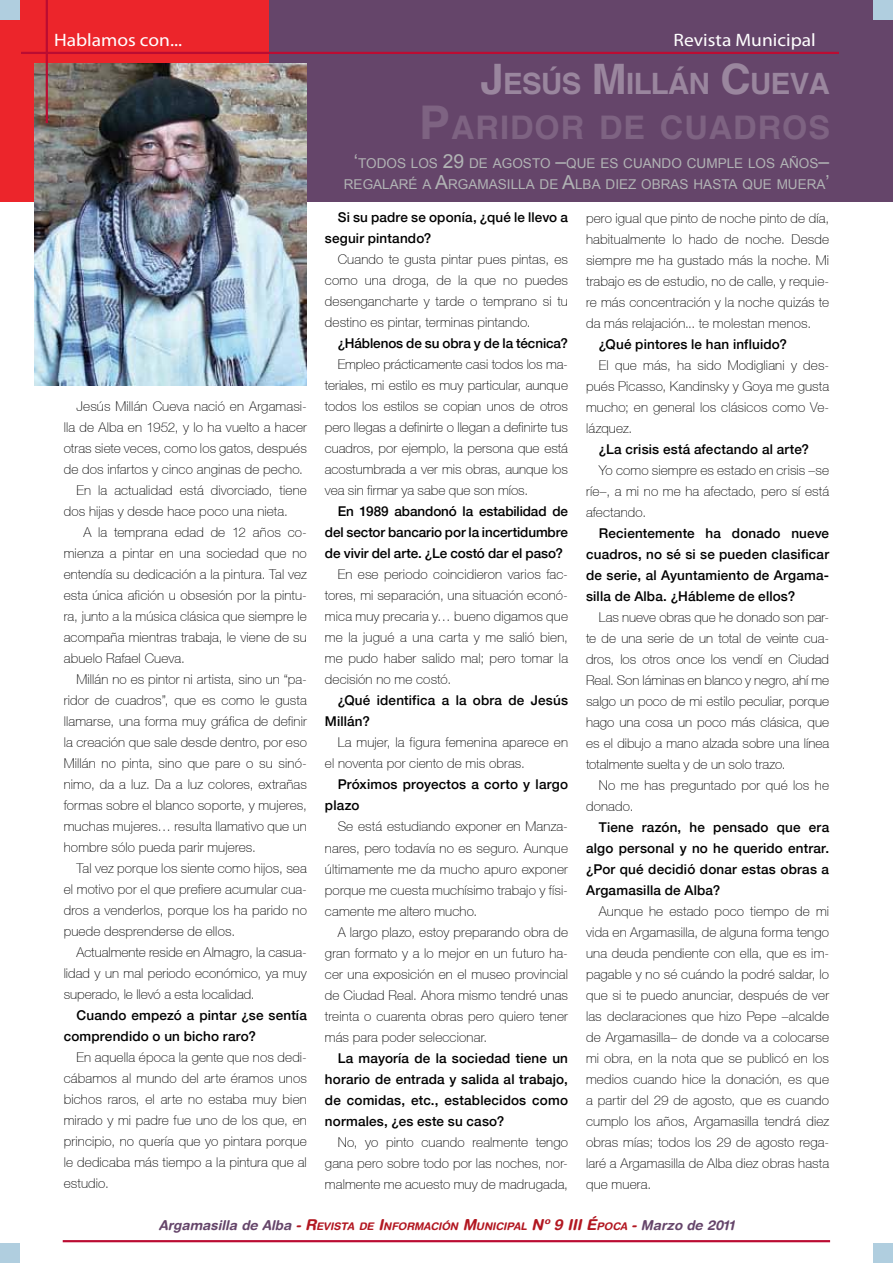
<style>
.page{position:relative;width:893px;height:1263px;background:#fff}
.page>*{position:absolute;margin:0;border:0;box-sizing:border-box;transform-origin:0 0}
.t1{font:700 32.55px "Helvetica";letter-spacing:.03em;color:#7e6382}
.t2{font:700 29.4px "Helvetica";letter-spacing:-.02em;color:#9a869e}
.t3{font:18px "Myriad Pro";color:#fff;scale:1.08 1}
.t4{font:100 13.5px/21px "Helvetica 35";letter-spacing:.01em;color:#000;text-align:justify}
.t5{font:500 13.5px/21px "Helvetica 65";letter-spacing:.01em;color:#000}
.t6{font:13.5px/21px "Arial";color:#b1b3b4;text-align:right}
.t7{font:500 13.5px "Helvetica 65";letter-spacing:-.01em;color:#000}
.t8{font:italic 700 10.5px "Helvetica Rounded";color:#b21721}
.s1{font-size:42px}
.s2{font-size:46.5px}
.s3{font-size:19.35px}
.s4{font-size:13.5px;color:#65456a}
.s5{font-size:13.5px}
.s6{font-size:15px}
</style>
<div class="page">
<div style="left:234px;top:0;width:659px;height:201px;background:#65456a"></div>
<div style="left:0;top:0;width:269px;height:201px;background:#ec252b"></div>
<hr style="left:63px;top:1240px;width:767px;height:2px;background:#bb0c32">
<div style="left:873px;top:1243px;width:20px;height:20px;background:#b0cedf"></div>
<div style="left:0;top:1243px;width:20px;height:20px;background:#b0cedf"></div>
<img style="left:34px;top:64px;width:273px;height:322px">
<div style="left:873px;top:0;width:20px;height:20px;background:#b0cedf"></div>
<div style="left:0;top:0;width:20px;height:20px;background:#b0cedf"></div>
<hr style="left:21px;top:52px;width:818px;height:2px;background:#bb0c32">
<hr style="left:46px;top:0;width:2px;height:123px;background:#bb0c32">
<h3 class="t3" style="left:54px;top:29px;width:120px">Hablamos con...</h3>
<h3 class="t3" style="left:674px;top:29px;width:133px">Revista Municipal</h3>
<h2 class="t2" style="left:480px;top:66px;width:350px"><span class="s1">J</span>ESÚS <span class="s1">M</span> ILLÁN <span class="s1">C</span>UEVA</h2>
<h1 class="t1" style="left:419px;top:108px;width:412px"><span class="s2">P</span>ARIDOR DE CUADROS</h1>
<p class="t4" style="left:77px;top:396px;width:232px">Jesús Millán Cueva nació en Argamasi-</p>
<p class="t4" style="left:64px;top:417px;width:245px">lla de Alba en 1952, y lo ha vuelto a hacer</p>
<p class="t4" style="left:64px;top:438px;width:245px">otras siete veces, como los gatos, después</p>
<p class="t4" style="left:64px;top:459px;width:241px">de dos infartos y cinco anginas de pecho.</p>
<p class="t4" style="left:77px;top:480px;width:232px">En la actualidad está divorciado, tiene</p>
<p class="t4" style="left:64px;top:501px;width:226px">dos hijas y desde hace poco una nieta.</p>
<p class="t4" style="left:83px;top:522px;width:225px">A la temprana edad de 12 años co-</p>
<p class="t4" style="left:64px;top:543px;width:245px">mienza a pintar en una sociedad que no</p>
<p class="t4" style="left:64px;top:564px;width:245px">entendía su dedicación a la pintura. Tal vez</p>
<p class="t4" style="left:64px;top:585px;width:245px">esta única afición u obsesión por la pintu-</p>
<p class="t4" style="left:64px;top:606px;width:245px">ra, junto a la música clásica que siempre le</p>
<p class="t4" style="left:64px;top:627px;width:245px">acompaña mientras trabaja, le viene de su</p>
<p class="t4" style="left:64px;top:648px;width:123px">abuelo Rafael Cueva.</p>
<p class="t4" style="left:77px;top:669px;width:232px">Millán no es pintor ni artista, sino un “pa-</p>
<p class="t4" style="left:64px;top:690px;width:245px">ridor de cuadros”, que es como le gusta</p>
<p class="t4" style="left:64px;top:711px;width:245px">llamarse, una forma muy gráfica de definir</p>
<p class="t4" style="left:64px;top:732px;width:245px">la creación que sale desde dentro, por eso</p>
<p class="t4" style="left:64px;top:753px;width:245px">Millán no pinta, sino que pare o su sinó-</p>
<p class="t4" style="left:64px;top:774px;width:245px">nimo, da a luz. Da a luz colores, extrañas</p>
<p class="t4" style="left:64px;top:795px;width:245px">formas sobre el blanco soporte, y mujeres,</p>
<p class="t4" style="left:64px;top:816px;width:245px">muchas mujeres… resulta llamativo que un</p>
<p class="t4" style="left:64px;top:837px;width:194px">hombre sólo pueda parir mujeres.</p>
<p class="t4" style="left:77px;top:858px;width:232px">Tal vez porque los siente como hijos, sea</p>
<p class="t4" style="left:64px;top:879px;width:245px">el motivo por el que prefiere acumular cua-</p>
<p class="t4" style="left:64px;top:900px;width:245px">dros a venderlos, porque los ha parido no</p>
<p class="t4" style="left:64px;top:921px;width:173px">puede desprenderse de ellos.</p>
<p class="t4" style="left:77px;top:942px;width:232px">Actualmente reside en Almagro, la casua-</p>
<p class="t4" style="left:64px;top:963px;width:245px">lidad y un mal periodo económico, ya muy</p>
<p class="t4" style="left:64px;top:984px;width:192px">superado, le llevó a esta localidad.</p>
<p class="t5" style="left:64px;top:1005px;width:245px;text-indent:13px">Cuando empezó a pintar ¿se sentía comprendido o un bicho raro?</p>
<p class="t4" style="left:64px;top:1047px;width:245px;text-indent:13px">En aquella época la gente que nos dedi&shy;cábamos al mundo del arte éramos unos bichos raros, el arte no estaba muy bien mirado y mi padre fue uno de los que, en principio, no quería que yo pintara porque le dedicaba más tiempo a la pintura que al estudio.</p>
<p class="t6" style="left:344px;top:153px;width:487px"><span class="s3">‘</span>TODOS LOS <span class="s3">29</span> DE AGOSTO <span class="s3">–</span>QUE ES CUANDO CUMPLE LOS AÑOS<span class="s3">–<br></span>REGALARÉ A <span class="s3">A</span>RGAMASILLA DE <span class="s3">A</span>LBA DIEZ OBRAS HASTA QUE MUERA<span class="s3">’</span></p>
<p class="t5" style="left:325px;top:207px;width:245px;text-indent:13px">Si su padre se oponía, ¿qué le llevo a seguir pintando?</p>
<p class="t4" style="left:325px;top:249px;width:245px;text-indent:13px">Cuando te gusta pintar pues pintas, es como una droga, de la que no puedes desengancharte y tarde o temprano si tu destino es pintar, terminas pintando.</p>
<p class="t7" style="left:338px;top:335px;width:232px">¿Háblenos de su obra y de la técnica?</p>
<p class="t4" style="left:325px;top:354px;width:245px;text-indent:13px">Empleo prácticamente casi todos los ma&shy;teriales, mi estilo es muy particular, aunque todos los estilos se copian unos de otros pero llegas a definirte o llegan a definirte tus cuadros, por ejemplo, la persona que está acostumbrada a ver mis obras, aunque los vea sin firmar ya sabe que son míos.</p>
<p class="t5" style="left:325px;top:501px;width:245px;text-align:justify;text-indent:13px">En 1989 abandonó la estabilidad de del sector bancario por la incertidumbre de vivir del arte. ¿Le costó dar el paso?</p>
<p class="t4" style="left:325px;top:564px;width:245px;text-indent:13px">En ese periodo coincidieron varios fac&shy;tores, mi separación, una situación econó&shy;mica muy precaria y… bueno digamos que me la jugué a una carta y me salió bien, me pudo haber salido mal; pero tomar la decisión no me costó.</p>
<p class="t5" style="left:325px;top:690px;width:245px;text-indent:13px">¿Qué identifica a la obra de Jesús<br>Millán?</p>
<p class="t4" style="left:325px;top:732px;width:245px;text-indent:13px">La mujer, la figura femenina aparece en el noventa por ciento de mis obras.</p>
<p class="t5" style="left:325px;top:774px;width:245px;text-indent:13px">Próximos proyectos a corto y largo plazo</p>
<p class="t4" style="left:325px;top:816px;width:245px;text-indent:13px">Se está estudiando exponer en Manza&shy;nares, pero todavía no es seguro. Aunque últimamente me da mucho apuro exponer porque me cuesta muchísimo trabajo y físi&shy;camente me altero mucho.</p>
<p class="t4" style="left:325px;top:921px;width:245px;text-indent:13px">A largo plazo, estoy preparando obra de gran formato y a lo mejor en un futuro ha&shy;cer una exposición en el museo provincial de Ciudad Real. Ahora mismo tendré unas treinta o cuarenta obras pero quiero tener más para poder seleccionar.</p>
<p class="t5" style="left:325px;top:1047px;width:245px;text-align:justify;text-indent:13px">La mayoría de la sociedad tiene un horario de entrada y salida al trabajo, de comidas, etc., establecidos como normales, ¿es este su caso?</p>
<p class="t4" style="left:325px;top:1131px;width:245px;text-indent:13px">No, yo pinto cuando realmente tengo gana pero sobre todo por las noches, nor&shy;malmente me acuesto muy de madrugada,</p>
<p class="t4" style="left:586px;top:207px;width:245px">pero igual que pinto de noche pinto de día, habitualmente lo hado de noche. Desde siempre me ha gustado más la noche. Mi trabajo es de estudio, no de calle, y requie&shy;re más concentración y la noche quizás te da más relajación... te molestan menos.</p>
<p class="t5" style="left:599px;top:333px;width:190px">¿Qué pintores le han influido?</p>
<p class="t4" style="left:586px;top:354px;width:245px;text-indent:13px">El que más, ha sido Modigliani y des&shy;pués Picasso, Kandinsky y Goya me gusta mucho; en general los clásicos como Ve&shy;lázquez.</p>
<p class="t5" style="left:599px;top:438px;width:212px">¿La crisis está afectando al arte?</p>
<p class="t4" style="left:586px;top:459px;width:245px;text-indent:13px">Yo como siempre es estado en crisis –se ríe–, a mi no me ha afectado, pero sí está afectando.</p>
<p class="t5" style="left:586px;top:522px;width:245px;text-align:justify;text-indent:13px">Recientemente ha donado nueve cuadros, no sé si se pueden clasificar de serie, al Ayuntamiento de Argama&shy;silla de Alba. ¿Hábleme de ellos?</p>
<p class="t4" style="left:586px;top:606px;width:245px;text-indent:13px">Las nueve obras que he donado son par&shy;te de una serie de un total de veinte cua&shy;dros, los otros once los vendí en Ciudad Real. Son láminas en blanco y negro, ahí me salgo un poco de mi estilo peculiar, porque hago una cosa un poco más clásica, que es el dibujo a mano alzada sobre una línea totalmente suelta y de un solo trazo.</p>
<p class="t4" style="left:586px;top:774px;width:245px;text-indent:13px">No me has preguntado por qué los he donado.</p>
<p class="t5" style="left:586px;top:816px;width:245px;text-align:justify;text-indent:13px">Tiene razón, he pensado que era algo personal y no he querido entrar. ¿Por qué decidió donar estas obras a Argamasilla de Alba?</p>
<p class="t4" style="left:586px;top:900px;width:245px;text-indent:13px">Aunque he estado poco tiempo de mi vida en Argamasilla, de alguna forma tengo una deuda pendiente con ella, que es im&shy;pagable y no sé cuándo la podré saldar, lo que si te puedo anunciar, después de ver las declaraciones que hizo Pepe –alcalde de Argamasilla– de donde va a colocarse mi obra, en la nota que se publicó en los medios cuando hice la donación, es que a partir del 29 de agosto, que es cuando cumplo los años, Argamasilla tendrá diez obras mías; todos los 29 de agosto rega&shy;laré a Argamasilla de Alba diez obras hasta que muera.</p>
<p class="t8" style="left:159px;top:1220px;width:577px"><span class="s4">Argamasilla de Alba</span> <span class="s5">-</span> <span class="s6">R</span>EVISTA DE <span class="s6">I</span>NFORMACIÓN <span class="s6">M</span>UNICIPAL <span class="s6">Nº 9 III É</span>POCA <span class="s5">-</span> <span class="s4">Marzo de 2011</span></p>
</div>
